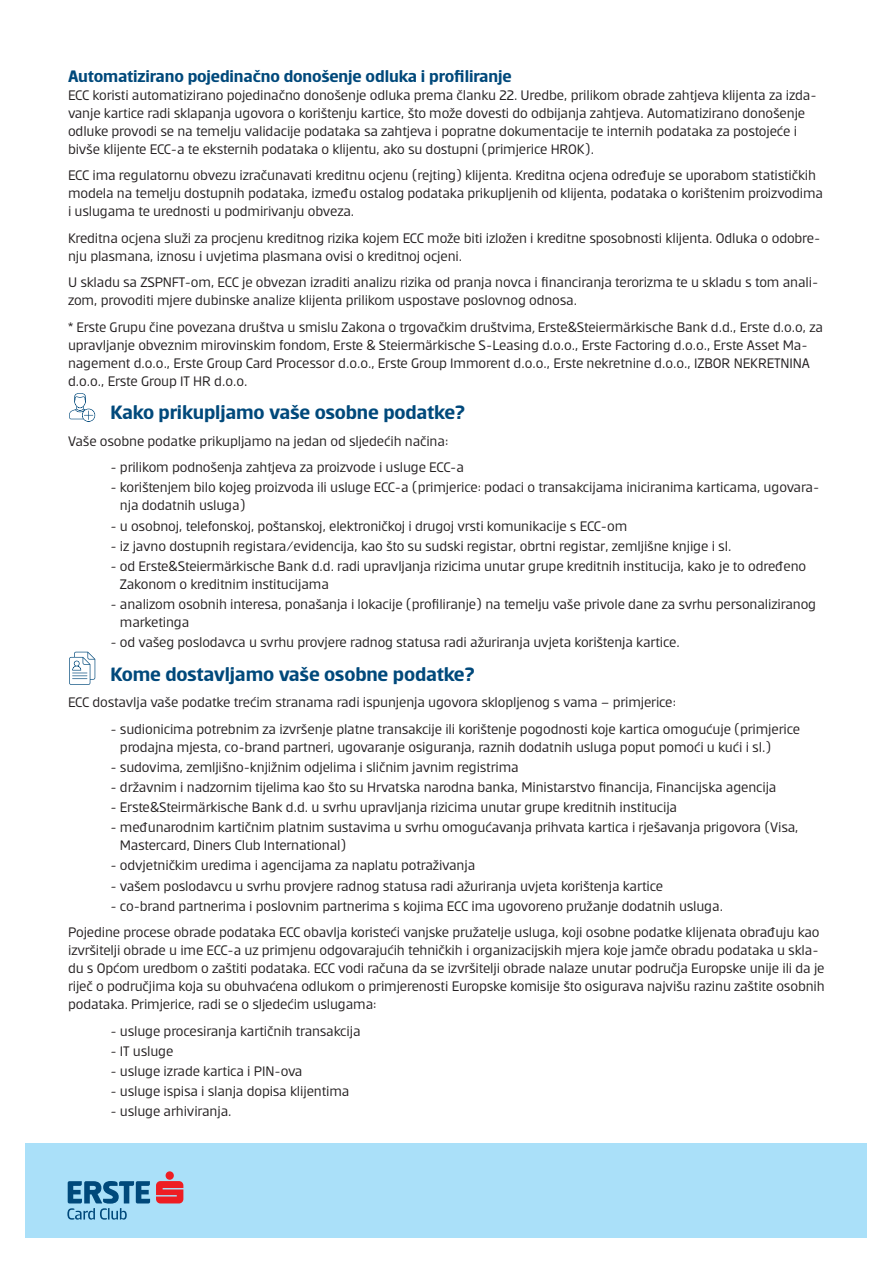
<style>
.page{position:relative;width:893px;height:1263px;background:#fff}
.page>*{position:absolute;margin:0;border:0;box-sizing:border-box;transform-origin:0 0}
.t1{font:700 21px "Erste";letter-spacing:-.01em;color:#00497b}
.t2{font:700 18px "Erste";letter-spacing:-.01em;color:#00497b}
.t3{font:15px/18px "Erste";letter-spacing:-.01em;color:#231f20}
.s1{font-family:"Calibri";font-size:12px}
</style>
<div class="page">
<div style="left:26px;top:1143px;width:841px;height:95px;background:#aae0f9"></div>
<svg style="left:67px;top:1181px;width:83px;height:38px"></svg>
<svg style="left:156px;top:1171px;width:27px;height:32px"></svg>
<svg style="left:69px;top:393px;width:26px;height:29px"></svg>
<svg style="left:69px;top:652px;width:26px;height:33px"></svg>
<p class="t2" style="left:68px;top:67px;width:445px">Automatizirano pojedinačno donošenje odluka i profiliranje</p>
<p class="t3" style="left:68px;top:85px;width:750px">ECC koristi automatizirano pojedinačno donošenje odluka prema članku 22. Uredbe, prilikom obrade zahtjeva klijenta za izda&shy;vanje kartice radi sklapanja ugovora o korištenju kartice, što može dovesti do odbijanja zahtjeva. Automatizirano donošenje odluke provodi se na temelju validacije podataka sa zahtjeva i popratne dokumentacije te internih podataka za postojeće i bivše klijente ECC-a te eksternih podataka o klijentu, ako su dostupni (primjerice HROK).</p>
<p class="t3" style="left:68px;top:166px;width:756px">ECC ima regulatornu obvezu izračunavati kreditnu ocjenu (rejting) klijenta. Kreditna ocjena određuje se uporabom statističkih modela na temelju dostupnih podataka, između ostalog podataka prikupljenih od klijenta, podataka o korištenim proizvodima i uslugama te urednosti u podmirivanju obveza.</p>
<p class="t3" style="left:68px;top:228px;width:754px">Kreditna ocjena služi za procjenu kreditnog rizika kojem ECC može biti izložen i kreditne sposobnosti klijenta. Odluka o odobre&shy;nju plasmana, iznosu i uvjetima plasmana ovisi o kreditnoj ocjeni.</p>
<p class="t3" style="left:68px;top:273px;width:752px">U skladu sa ZSPNFT-om, ECC je obvezan izraditi analizu rizika od pranja novca i financiranja terorizma te u skladu s tom anali&shy;zom, provoditi mjere dubinske analize klijenta prilikom uspostave poslovnog odnosa.</p>
<p class="t3" style="left:68px;top:317px;width:756px">* Erste Grupu čine povezana društva u smislu Zakona o trgovačkim društvima<span class="s1">,</span> Erste&amp;Steiermärkische Bank d.d., Erste d.o.o, za upravljanje obveznim mirovinskim fondom, Erste &amp; Steiermärkische S-Leasing d.o.o., Erste Factoring d.o.o., Erste Asset Ma&shy;nagement d.o.o., Erste Group Card Processor d.o.o., Erste Group Immorent d.o.o., Erste nekretnine d.o.o., IZBOR NEKRETNINA d.o.o., Erste Group IT HR d.o.o.</p>
<h1 class="t1" style="left:111px;top:402px;width:356px">Kako prikupljamo vaše osobne podatke?</h1>
<p class="t3" style="left:68px;top:432px;width:382px">Vaše osobne podatke prikupljamo na jedan od sljedećih načina:</p>
<p class="t3" style="left:111px;top:458px;width:355px">- prilikom podnošenja zahtjeva za proizvode i usluge ECC-a</p>
<p class="t3" style="left:120px;top:478px;width:701px;text-indent:-9px">- korištenjem bilo kojeg proizvoda ili usluge ECC-a (primjerice: podaci o transakcijama iniciranima karticama, ugovara&shy;nja dodatnih usluga)</p>
<p class="t3" style="left:111px;top:516px;width:518px">- u osobnoj, telefonskoj, poštanskoj, elektroničkoj i drugoj vrsti komunikacije s ECC-om</p>
<p class="t3" style="left:111px;top:537px;width:622px">- iz javno dostupnih registara/evidencija, kao što su sudski registar, obrtni registar, zemljišne knjige i sl.</p>
<p class="t3" style="left:120px;top:557px;width:688px;text-indent:-9px">- od Erste&amp;Steiermärkische Bank d.d. radi upravljanja rizicima unutar grupe kreditnih institucija, kako je to određeno<br>Zakonom o kreditnim institucijama</p>
<p class="t3" style="left:120px;top:595px;width:698px;text-indent:-9px">- analizom osobnih interesa, ponašanja i lokacije (profiliranje) na temelju vaše privole dane za svrhu personaliziranog marketinga</p>
<p class="t3" style="left:111px;top:633px;width:571px">- od vašeg poslodavca u svrhu provjere radnog statusa radi ažuriranja uvjeta korištenja kartice.</p>
<h1 class="t1" style="left:111px;top:663px;width:366px">Kome dostavljamo vaše osobne podatke?</h1>
<p class="t3" style="left:68px;top:693px;width:609px">ECC dostavlja vaše podatke trećim stranama radi ispunjenja ugovora sklopljenog s vama – primjerice:</p>
<p class="t3" style="left:120px;top:720px;width:682px;text-indent:-9px">- sudionicima potrebnim za izvršenje platne transakcije ili korištenje pogodnosti koje kartica omogućuje (primjerice prodajna mjesta, co-brand partneri, ugovaranje osiguranja, raznih dodatnih usluga poput pomoći u kući i sl.)</p>
<p class="t3" style="left:111px;top:758px;width:410px">- sudovima, zemljišno-knjižnim odjelima i sličnim javnim registrima</p>
<p class="t3" style="left:111px;top:778px;width:667px">- državnim i nadzornim tijelima kao što su Hrvatska narodna banka, Ministarstvo financija, Financijska agencija</p>
<p class="t3" style="left:111px;top:798px;width:568px">- Erste&amp;Steirmärkische Bank d.d. u svrhu upravljanja rizicima unutar grupe kreditnih institucija</p>
<p class="t3" style="left:120px;top:818px;width:680px;text-indent:-9px">- međunarodnim kartičnim platnim sustavima u svrhu omogućavanja prihvata kartica i rješavanja prigovora (Visa,<br>Mastercard, Diners Club International)</p>
<p class="t3" style="left:111px;top:856px;width:366px">- odvjetničkim uredima i agencijama za naplatu potraživanja</p>
<p class="t3" style="left:111px;top:876px;width:554px">- vašem poslodavcu u svrhu provjere radnog statusa radi ažuriranja uvjeta korištenja kartice</p>
<p class="t3" style="left:68px;top:892px;width:753px;line-height:26.5px;text-indent:43px">- co-brand partnerima i poslovnim partnerima s kojima ECC ima ugovoreno pružanje dodatnih usluga.<br>Pojedine procese obrade podataka ECC obavlja koristeći vanjske pružatelje usluga, koji osobne podatke klijenata obrađuju kao</p>
<p class="t3" style="left:68px;top:941px;width:758px">izvršitelji obrade u ime ECC-a uz primjenu odgovarajućih tehničkih i organizacijskih mjera koje jamče obradu podataka u skla&shy;du s Općom uredbom o zaštiti podataka. ECC vodi računa da se izvršitelji obrade nalaze unutar područja Europske unije ili da je riječ o područjima koja su obuhvaćena odlukom o primjerenosti Europske komisije što osigurava najvišu razinu zaštite osobnih podataka. Primjerice, radi se o sljedećim uslugama:</p>
<p class="t3" style="left:111px;top:1022px;width:252px">- usluge procesiranja kartičnih transakcija</p>
<p class="t3" style="left:111px;top:1042px;width:64px">- IT usluge</p>
<p class="t3" style="left:111px;top:1062px;width:193px">- usluge izrade kartica i PIN-ova</p>
<p class="t3" style="left:111px;top:1082px;width:240px">- usluge ispisa i slanja dopisa klijentima</p>
<p class="t3" style="left:111px;top:1102px;width:123px">- usluge arhiviranja.</p>
</div>
